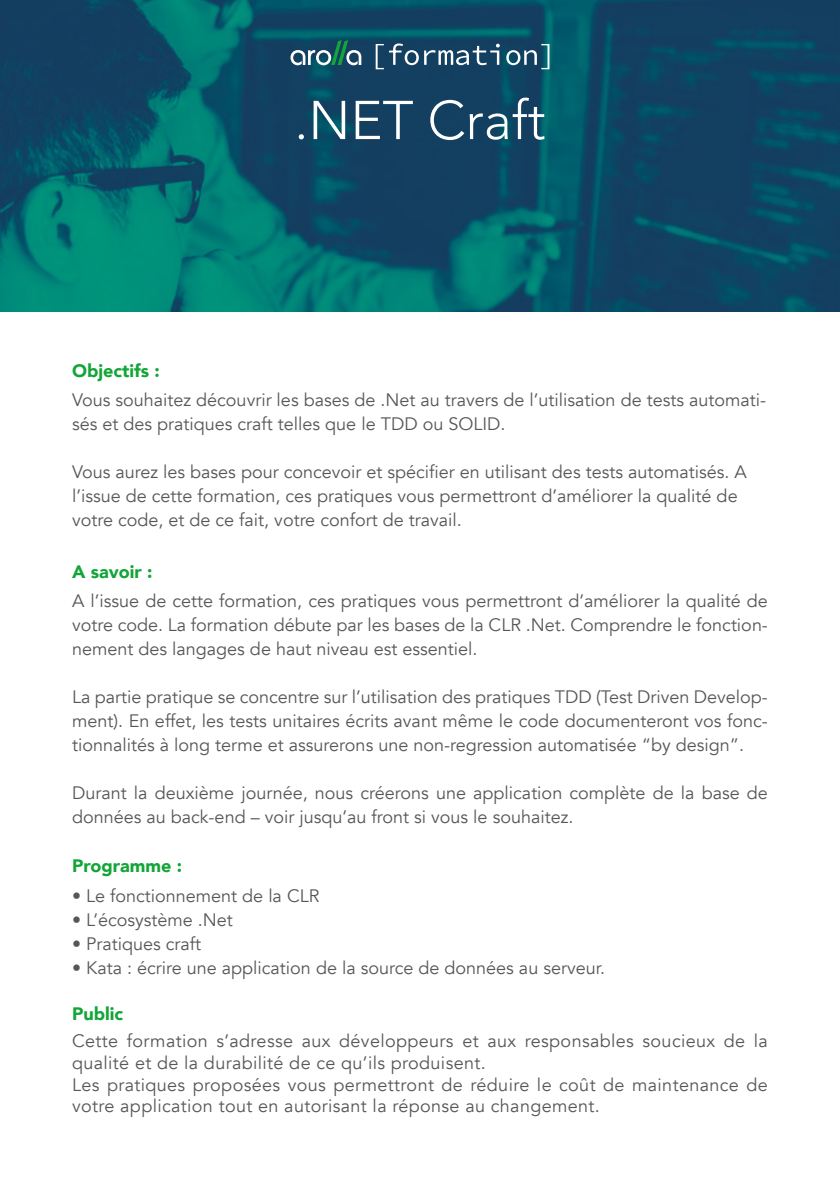
<style>
.page{position:relative;width:840px;height:1191px;background:#fff}
.page>*{position:absolute;margin:0;border:0;box-sizing:border-box;transform-origin:0 0}
.t1{font:300 54px "Avenir";color:#fff}
.Texte{font:18px/24px "Avenir";color:#575756}
.Texte-2{font:18px/21.6px "Avenir";letter-spacing:.02em;color:#575756}
.Texte_gras_vert{font:900 18px "Avenir";color:#13a538}
</style>
<div class="page">
<img style="left:0;top:0;width:839px;height:312px">
<svg style="left:290px;top:40px;width:71px;height:25px;background:#42727e"></svg>
<svg style="left:375px;top:44px;width:8px;height:25px"></svg>
<svg style="left:389px;top:43px;width:29px;height:22px"></svg>
<svg style="left:424px;top:44px;width:75px;height:21px"></svg>
<svg style="left:506px;top:44px;width:43px;height:25px"></svg>
<p class="t1" style="left:294px;top:88px;width:253px">.NET Craft</p>
<p class="Texte_gras_vert" style="left:72px;top:355px;width:89px">Objectifs :</p>
<p class="Texte" style="left:72px;top:388px;width:695px">Vous souhaitez découvrir les bases de .Net au travers de l’utilisation de tests automati&shy;sés et des pratiques craft telles que le TDD ou SOLID.</p>
<p class="Texte" style="left:72px;top:460px;width:676px">Vous aurez les bases pour concevoir et spécifier en utilisant des tests automatisés. A l’issue de cette formation, ces pratiques vous permettront d’améliorer la qualité de votre code, et de ce fait, votre confort de travail.</p>
<p class="Texte_gras_vert" style="left:72px;top:556px;width:82px">A savoir :</p>
<p class="Texte" style="left:72px;top:589px;width:697px;text-align:justify">A l’issue de cette formation, ces pratiques vous permettront d’améliorer la qualité de votre code. La formation débute par les bases de la CLR .Net. Comprendre le fonction&shy;nement des langages de haut niveau est essentiel.</p>
<p class="Texte" style="left:72px;top:685px;width:697px;text-align:justify">La partie pratique se concentre sur l’utilisation des pratiques TDD (Test Driven Develop&shy;ment). En effet, les tests unitaires écrits avant même le code documenteront vos fonc&shy;tionnalités à long terme et assurerons une non-regression automatisée “by design”.</p>
<p class="Texte" style="left:72px;top:781px;width:697px">Durant la deuxième journée, nous créerons une application complète de la base de données au back-end – voir jusqu’au front si vous le souhaitez.</p>
<p class="Texte_gras_vert" style="left:72px;top:850px;width:111px">Programme :</p>
<p class="Texte" style="left:72px;top:884px;width:249px">• Le fonctionnement de la CLR</p>
<p class="Texte" style="left:72px;top:908px;width:162px">• L’écosystème .Net</p>
<p class="Texte" style="left:72px;top:932px;width:130px">• Pratiques craft</p>
<p class="Texte" style="left:72px;top:956px;width:534px">• Kata : écrire une application de la source de données au serveur.</p>
<p class="Texte_gras_vert" style="left:72px;top:998px;width:53px">Public</p>
<p class="Texte-2" style="left:72px;top:1030px;width:697px">Cette formation s’adresse aux développeurs et aux responsables soucieux de la qualité et de la durabilité de ce qu’ils produisent.</p>
<p class="Texte-2" style="left:72px;top:1073px;width:697px">Les pratiques proposées vous permettront de réduire le coût de maintenance de votre application tout en autorisant la réponse au changement.</p>
</div>
